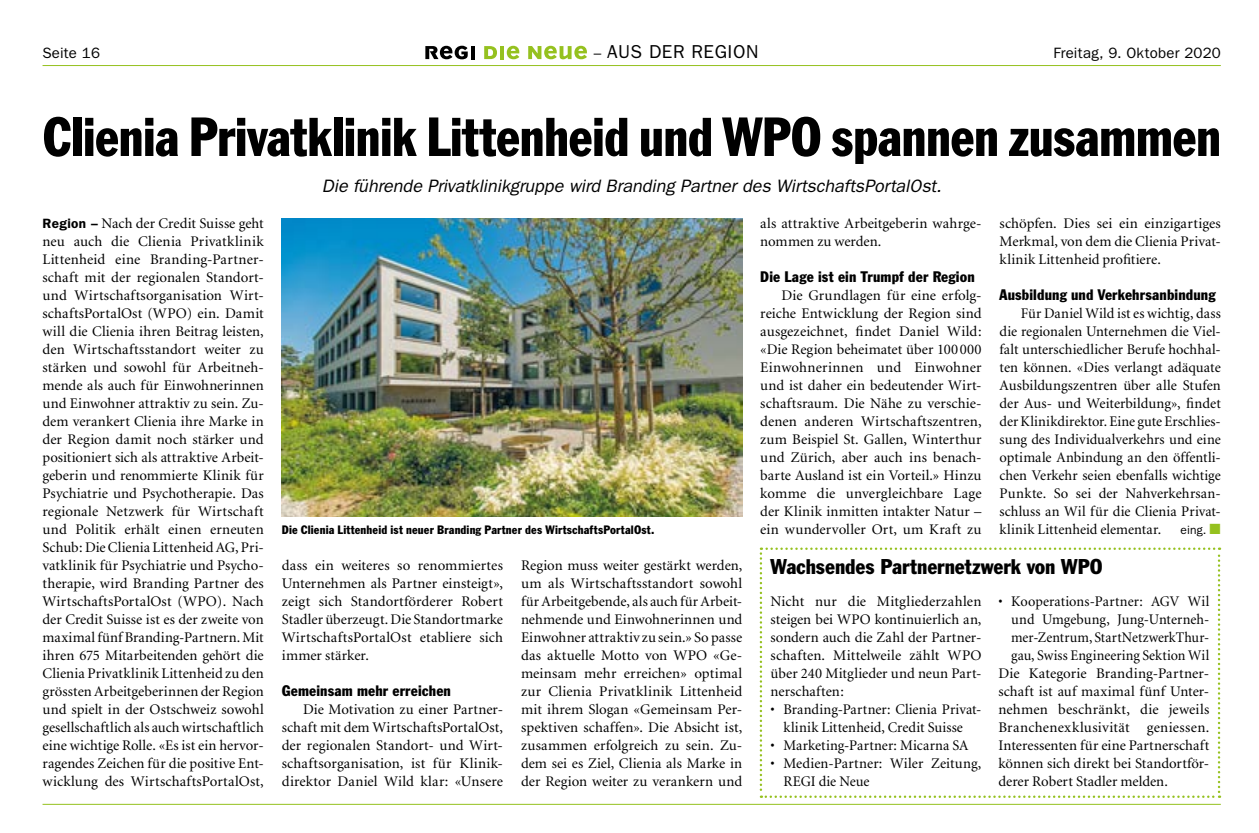
<style>
.page{position:relative;width:1259px;height:833px;background:#fff}
.page>*{position:absolute;margin:0;border:0;box-sizing:border-box;transform-origin:0 0}
.t1{font:condensed 54px "Franklin Gothic BT";letter-spacing:-.01em;color:#000;scale:.94 1}
.t2{font:condensed 21px "Franklin Gothic BT";letter-spacing:-.005em;color:#000}
.t3{font:18.75px "Franklin Gothic";letter-spacing:.03em;color:#000}
.t4{font:italic 18px "Franklin Gothic";color:#000}
.t5{font:condensed 15px "Franklin Gothic BT";letter-spacing:.01em;color:#000}
.t6{font:15px "Franklin Gothic";letter-spacing:.01em;color:#000}
.t7{font:14.7px/18px "Minion";letter-spacing:.005em;color:#000;text-align:justify}
.t8{font:14.7px "Minion";letter-spacing:.005em;color:#000;scale:.96 1}
.t9{font:14.7px "Minion";letter-spacing:.005em;color:#000;scale:.95 1}
.t10{font:condensed 12px "Franklin Gothic BT";letter-spacing:.01em;color:#000}
.t11{font:12px "Franklin Gothic";color:#000}
.s1{font-size:15px}
.s2{font-family:"Franklin Gothic";font-weight:600;font-size:13.5px}
.s3{color:#95c11f}
</style>
<div class="page">
<hr style="left:43px;top:65px;width:1177px;height:1px;background:#95c11f">
<svg style="left:425px;top:46px;width:49px;height:13px"></svg>
<svg style="left:484px;top:46px;width:13px;height:13px"></svg>
<hr style="left:500px;top:46px;width:4px;height:13px;background:#95c11f">
<svg style="left:507px;top:46px;width:12px;height:13px"></svg>
<svg style="left:528px;top:46px;width:59px;height:13px"></svg>
<svg style="left:759px;top:547px;width:461px;height:250px"></svg>
<img style="left:281px;top:218px;width:461px;height:298px">
<hr style="left:43px;top:803px;width:1177px;height:1px;background:#95c11f">
<p class="t6" style="left:43px;top:44px;width:59px">Seite 16</p>
<p class="t3" style="left:594px;top:41px;width:166px"><span class="s1">–</span> AUS DER REGION</p>
<p class="t6" style="left:1053px;top:44px;width:169px">Freitag, 9. Oktober 2020</p>
<h1 class="t1" style="left:43px;top:101px;width:1255px">Clienia Privatklinik Littenheid und WPO spannen zusammen</h1>
<p class="t4" style="left:322px;top:175px;width:621px">Die führende Privatklinikgruppe wird Branding Partner des WirtschaftsPortalOst.</p>
<p class="t7" style="left:43px;top:215px;width:223px"><span class="s2">Region –</span> Nach der Credit Suisse geht neu auch die Clienia Privatklinik Littenheid eine Branding-Partner&shy;schaft mit der regionalen Standort&shy;und Wirtschaftsorganisation Wirt&shy;schaftsPortalOst (WPO) ein. Damit will die Clienia ihren Beitrag leisten, den Wirtschaftsstandort weiter zu stärken und sowohl für Arbeitneh&shy;mende als auch für Einwohnerinnen und Einwohner attraktiv zu sein. Zu&shy;dem verankert Clienia ihre Marke in der Region damit noch stärker und positioniert sich als attraktive Arbeit&shy;geberin und renommierte Klinik für Psychiatrie und Psychotherapie. Das regionale Netzwerk für Wirtschaft und Politik erhält einen erneuten Schub: Die Clienia Littenheid AG, Pri&shy;vatklinik für Psychiatrie und Psycho&shy;therapie, wird Branding Partner des WirtschaftsPortalOst (WPO). Nach der Credit Suisse ist es der zweite von maximal fünf Branding-Partnern. Mit ihren 675 Mitarbeitenden gehört die Clienia Privatklinik Littenheid zu den grössten Arbeitgeberinnen der Region und spielt in der Ostschweiz sowohl gesellschaftlich als auch wirtschaftlich eine wichtige Rolle. «Es ist ein hervor&shy;ragendes Zeichen für die positive Ent&shy;wicklung des WirtschaftsPortalOst,</p>
<p class="t7" style="left:760px;top:215px;width:223px">als attraktive Arbeitgeberin wahrge&shy;nommen zu werden.</p>
<p class="t5" style="left:760px;top:267px;width:216px">Die Lage ist ein Trumpf der Region</p>
<p class="t7" style="left:760px;top:287px;width:223px;text-indent:21px">Die Grundlagen für eine erfolg&shy;reiche Entwicklung der Region sind ausgezeichnet, findet Daniel Wild: «Die Region beheimatet über 100 000<br>Einwohnerinnen und Einwohner und ist daher ein bedeutender Wirt&shy;schaftsraum. Die Nähe zu verschie&shy;denen anderen Wirtschaftszentren, zum Beispiel St. Gallen, Winterthur und Zürich, aber auch ins benach&shy;barte Ausland ist ein Vorteil.» Hinzu komme die unvergleichbare Lage der Klinik inmitten intakter Natur – ein wundervoller Ort, um Kraft zu</p>
<p class="t7" style="left:999px;top:215px;width:223px">schöpfen. Dies sei ein einzigartiges Merkmal, von dem die Clienia Privat&shy;klinik Littenheid profitiere.</p>
<p class="t5" style="left:999px;top:285px;width:217px">Ausbildung und Verkehrsanbindung</p>
<p class="t7" style="left:999px;top:305px;width:223px;text-indent:21px">Für Daniel Wild ist es wichtig, dass die regionalen Unternehmen die Viel&shy;falt unterschiedlicher Berufe hochhal&shy;ten können. «Dies verlangt adäquate Ausbildungszentren über alle Stufen der Aus- und Weiterbildung», findet der Klinikdirektor. Eine gute Erschlies&shy;sung des Individualverkehrs und eine optimale Anbindung an den öffentli&shy;chen Verkehr seien ebenfalls wichtige Punkte. So sei der Nahverkehrsan&shy;schluss an Wil für die Clienia Privat-</p>
<p class="t10" style="left:282px;top:522px;width:374px">Die Clienia Littenheid ist neuer Branding Partner des WirtschaftsPortalOst.</p>
<p class="t7" style="left:999px;top:521px;width:163px">klinik Littenheid elementar.</p>
<p class="t11" style="left:1180px;top:523px;width:42px">eing. <span class="s3">■</span></p>
<h2 class="t2" style="left:770px;top:553px;width:333px">Wachsendes Partnernetzwerk von WPO</h2>
<p class="t7" style="left:770px;top:593px;width:212px">Nicht nur die Mitgliederzahlen steigen bei WPO kontinuierlich an, sondern auch die Zahl der Partner&shy;schaften. Mittelweile zählt WPO über 240 Mitglieder und neun Part&shy;nerschaften:</p>
<p class="t7" style="left:770px;top:701px;width:212px;text-align:center">• Branding-Partner: Clienia Privat&shy;klinik Littenheid, Credit Suisse</p>
<p class="t7" style="left:770px;top:737px;width:199px">• Marketing-Partner: Micarna SA</p>
<p class="t7" style="left:783px;top:755px;width:199px;text-indent:-13px">• Medien-Partner: Wiler Zeitung,<br>REGI die Neue</p>
<p class="t7" style="left:282px;top:557px;width:223px">dass ein weiteres so renommiertes Unternehmen als Partner einsteigt», zeigt sich Standortförderer Robert Stadler überzeugt. Die Standortmarke WirtschaftsPortalOst etabliere sich immer stärker.</p>
<p class="t5" style="left:282px;top:681px;width:171px">Gemeinsam mehr erreichen</p>
<p class="t7" style="left:282px;top:701px;width:223px;text-indent:21px">Die Motivation zu einer Partner&shy;schaft mit dem WirtschaftsPortalOst, der regionalen Standort- und Wirt&shy;schaftsorganisation, ist für Klinik&shy;direktor Daniel Wild klar: «Unsere</p>
<p class="t7" style="left:521px;top:557px;width:223px">Region muss weiter gestärkt werden, um als Wirtschaftsstandort sowohl für Arbeitgebende, als auch für Arbeit&shy;nehmende und Einwohnerinnen und Einwohner attraktiv zu sein.» So passe das aktuelle Motto von WPO «Ge&shy;meinsam mehr erreichen» optimal zur Clienia Privatklinik Littenheid mit ihrem Slogan «Gemeinsam Per&shy;spektiven schaffen». Die Absicht ist, zusammen erfolgreich zu sein. Zu&shy;dem sei es Ziel, Clienia als Marke in der Region weiter zu verankern und</p>
<p class="t8" style="left:998px;top:594px;width:221px">• Kooperations-Partner: AGV Wil</p>
<p class="t7" style="left:1011px;top:611px;width:199px">und Umgebung, Jung-Unterneh-</p>
<p class="t9" style="left:1011px;top:630px;width:210px">mer-Zentrum, StartNetzwerkThur-</p>
<p class="t8" style="left:1011px;top:648px;width:208px">gau, Swiss Engineering Sektion Wil</p>
<p class="t7" style="left:998px;top:665px;width:212px">Die Kategorie Branding-Partner-</p>
<p class="t7" style="left:998px;top:683px;width:212px">schaft ist auf maximal fünf Unter-</p>
<p class="t7" style="left:998px;top:701px;width:212px">nehmen beschränkt, die jeweils</p>
<p class="t7" style="left:998px;top:719px;width:212px">Branchenexklusivität geniessen.</p>
<p class="t7" style="left:998px;top:737px;width:212px">Interessenten für eine Partnerschaft</p>
<p class="t7" style="left:998px;top:755px;width:212px">können sich direkt bei Standortför-</p>
<p class="t7" style="left:998px;top:773px;width:171px">derer Robert Stadler melden.</p>
</div>
